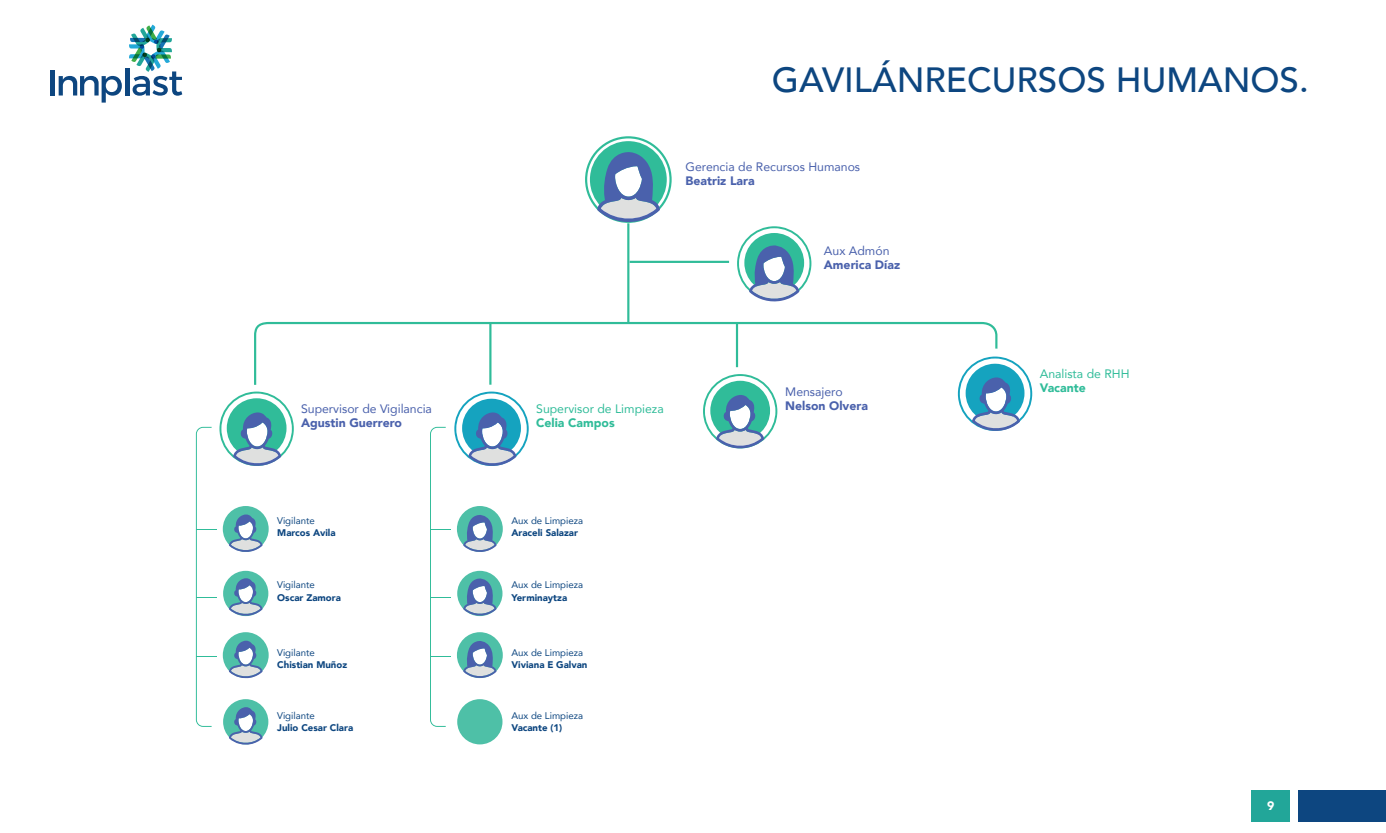
<style>
.page{position:relative;width:1386px;height:833px;background:#fff}
.page>*{position:absolute;margin:0;border:0;box-sizing:border-box;transform-origin:0 0}
.t1{font:500 35px "Avenir";color:#0d4680}
.t2{font:12.25px "Avenir";color:#4a61ac}
.t3{font:900 12.25px "Avenir";color:#4a61ac}
.t4{font:12.25px "Avenir";color:#30bc99}
.t5{font:900 12.25px "Avenir";color:#30bc99}
.t6{font:900 12.25px "Avenir";color:#fff}
.t7{font:900 9.62px "Avenir";color:#0d4680}
.t8{font:9.62px "Avenir";color:#0d4680}
</style>
<div class="page">
<hr style="left:51px;top:70px;width:4px;height:25px;background:#0d4680">
<svg style="left:59px;top:76px;width:63px;height:27px"></svg>
<hr style="left:125px;top:68px;width:4px;height:27px;background:#0d4680">
<svg style="left:129px;top:25px;width:53px;height:71px"></svg>
<div style="left:1298px;top:790px;width:88px;height:32px;background:#0d4680"></div>
<div style="left:1252px;top:790px;width:38px;height:32px;background:#22a699"></div>
<svg style="left:254px;top:322px;width:743px;height:63px"></svg>
<svg style="left:703px;top:374px;width:74px;height:75px"></svg>
<svg style="left:958px;top:357px;width:74px;height:74px"></svg>
<svg style="left:585px;top:136px;width:144px;height:187px"></svg>
<svg style="left:737px;top:226px;width:74px;height:76px"></svg>
<svg style="left:196px;top:392px;width:98px;height:353px"></svg>
<div style="left:457px;top:699px;width:45px;height:45px;background:#4ec0a7;border-radius:50%"></div>
<svg style="left:430px;top:392px;width:99px;height:335px"></svg>
<h1 class="t1" style="left:772px;top:50px;width:539px">GAVILÁNRECURSOS HUMANOS.</h1>
<p class="t2" style="left:686px;top:157px;width:176px">Gerencia de Recursos Humanos</p>
<p class="t3" style="left:686px;top:170px;width:71px">Beatriz Lara</p>
<p class="t2" style="left:824px;top:241px;width:67px">Aux Admón</p>
<p class="t3" style="left:824px;top:254px;width:78px">America Díaz</p>
<p class="t2" style="left:301px;top:399px;width:132px">Supervisor de Vigilancia</p>
<p class="t3" style="left:301px;top:412px;width:102px">Agustin Guerrero</p>
<p class="t4" style="left:536px;top:399px;width:129px">Supervisor de Limpieza</p>
<p class="t5" style="left:536px;top:412px;width:80px">Celia Campos</p>
<p class="t2" style="left:785px;top:381px;width:59px">Mensajero</p>
<p class="t3" style="left:785px;top:395px;width:84px">Nelson Olvera</p>
<p class="t4" style="left:1040px;top:364px;width:91px">Analista de RHH</p>
<p class="t5" style="left:1040px;top:377px;width:48px">Vacante</p>
<p class="t8" style="left:277px;top:513px;width:39px">Vigilante</p>
<p class="t7" style="left:277px;top:525px;width:60px">Marcos Avila</p>
<p class="t8" style="left:511px;top:513px;width:73px">Aux de Limpieza</p>
<p class="t7" style="left:511px;top:525px;width:68px">Araceli Salazar</p>
<p class="t8" style="left:277px;top:577px;width:39px">Vigilante</p>
<p class="t7" style="left:277px;top:589px;width:65px">Oscar Zamora</p>
<p class="t8" style="left:511px;top:577px;width:73px">Aux de Limpieza</p>
<p class="t7" style="left:511px;top:589px;width:57px">Yerminaytza</p>
<p class="t8" style="left:277px;top:644px;width:39px">Vigilante</p>
<p class="t7" style="left:277px;top:656px;width:71px">Chistian Muñoz</p>
<p class="t8" style="left:511px;top:644px;width:73px">Aux de Limpieza</p>
<p class="t7" style="left:511px;top:656px;width:78px">Viviana E Galvan</p>
<p class="t8" style="left:277px;top:707px;width:39px">Vigilante</p>
<p class="t7" style="left:277px;top:719px;width:77px">Julio Cesar Clara</p>
<p class="t8" style="left:511px;top:707px;width:73px">Aux de Limpieza</p>
<p class="t7" style="left:511px;top:719px;width:52px">Vacante (1)</p>
<p class="t6" style="left:1267px;top:795px;width:9px">9</p>
</div>
